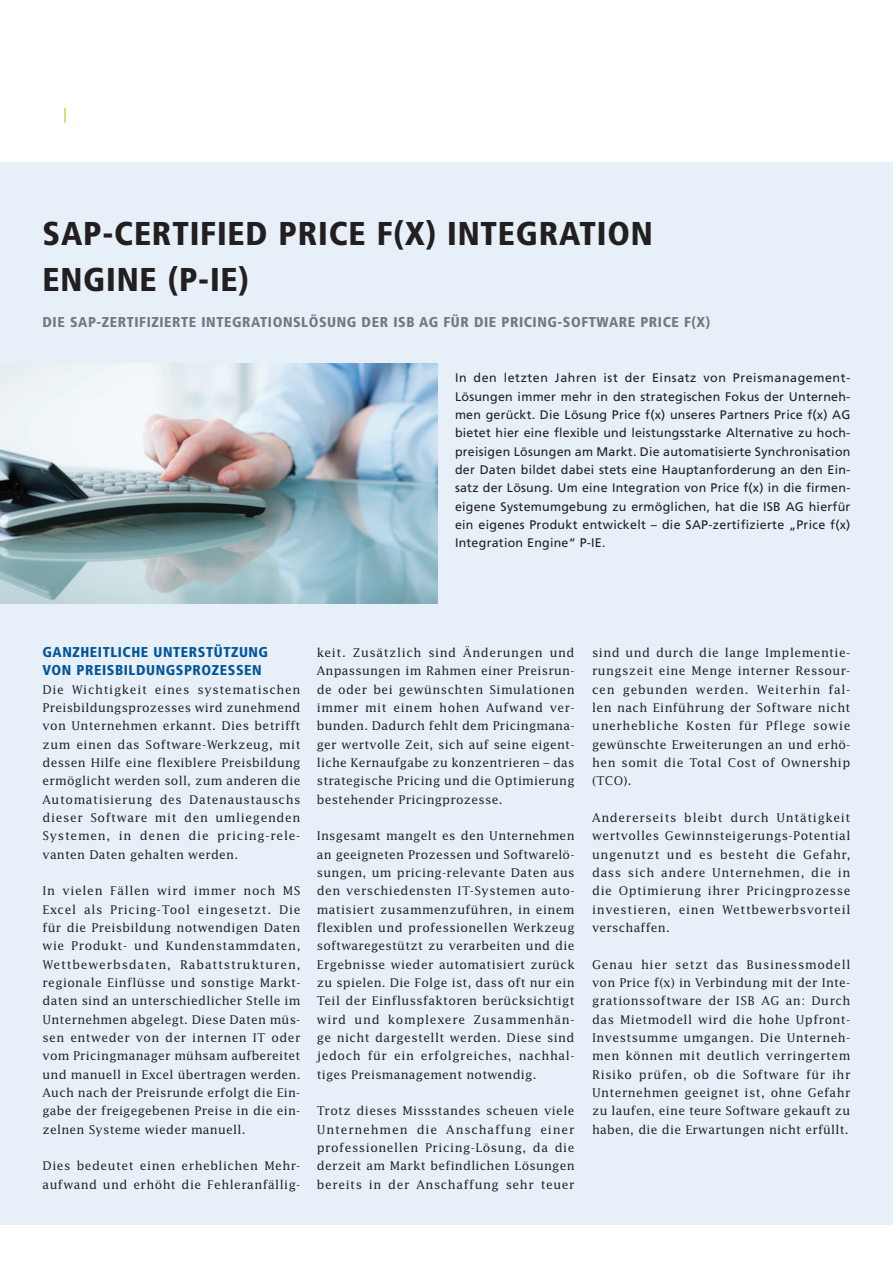
<style>
.page{position:relative;width:893px;height:1263px;background:#fff}
.page>*{position:absolute;margin:0;border:0;box-sizing:border-box;transform-origin:0 0}
.t1{font:900 condensed 33px/45.8px "Frutiger";letter-spacing:.025em;color:#231f20}
.t2{font:900 condensed 14.25px "Frutiger";letter-spacing:.04em;color:#76787b}
.t3{font:900 condensed 14.25px/18.3px "Frutiger";letter-spacing:.04em;color:#01559a}
.t4{font:12.45px/18.3px "Frutiger";letter-spacing:.025em;color:#231f20;text-align:justify}
.t5{font:12px/18.3px "Lucida";letter-spacing:.02em;color:#231f20;text-align:justify}
</style>
<div class="page">
<div style="left:0;top:162px;width:893px;height:1063px;background:#e7f0f9"></div>
<img style="left:0;top:364px;width:438px;height:240px">
<h1 class="t1" style="left:43px;top:213px;width:612px">SAP-CERTIFIED PRICE F(X) INTEGRATION<br>ENGINE (P-IE)</h1>
<p class="t2" style="left:43px;top:317px;width:669px">DIE SAP-ZERTIFIZIERTE INTEGRATIONSLÖSUNG DER ISB AG FÜR DIE PRICING-SOFTWARE PRICE F(X)</p>
<p class="t4" style="left:455px;top:370px;width:397px">In den letzten Jahren ist der Einsatz von Preismanagement-Lösungen immer mehr in den strategischen Fokus der Unterneh&shy;men gerückt. Die Lösung Price f(x) unseres Partners Price f(x) AG bietet hier eine flexible und leistungsstarke Alternative zu hoch&shy;preisigen Lösungen am Markt. Die automatisierte Synchronisation der Daten bildet dabei stets eine Hauptanforderung an den Ein&shy;satz der Lösung. Um eine Integration von Price f(x) in die firmen&shy;eigene Systemumgebung zu ermöglichen, hat die ISB AG hierfür ein eigenes Produkt entwickelt – die SAP-zertifizierte „Price f(x)<br>Integration Engine“ P-IE.</p>
<p class="t3" style="left:43px;top:644px;width:227px">GANZHEITLICHE UNTERSTÜTZUNG<br>VON PREISBILDUNGSPROZESSEN</p>
<p class="t5" style="left:43px;top:681px;width:259px">Die Wichtigkeit eines systematischen Preisbildungsprozesses wird zunehmend von Unternehmen erkannt. Dies betrifft zum einen das Software-Werkzeug, mit dessen Hilfe eine flexiblere Preisbildung ermöglicht werden soll, zum anderen die Automatisierung des Datenaustauschs dieser Software mit den umliegenden Systemen, in denen die pricing-rele&shy;vanten Daten gehalten werden.</p>
<p class="t5" style="left:43px;top:883px;width:259px">In vielen Fällen wird immer noch MS Excel als Pricing-Tool eingesetzt. Die für die Preisbildung notwendigen Daten wie Produkt- und Kundenstammdaten, Wettbewerbsdaten, Rabattstrukturen, regionale Einflüsse und sonstige Markt&shy;daten sind an unterschiedlicher Stelle im Unternehmen abgelegt. Diese Daten müs&shy;sen entweder von der internen IT oder vom Pricingmanager mühsam aufbereitet und manuell in Excel übertragen werden.<br>Auch nach der Preisrunde erfolgt die Ein&shy;gabe der freigegebenen Preise in die ein&shy;zelnen Systeme wieder manuell.</p>
<p class="t5" style="left:43px;top:1158px;width:259px">Dies bedeutet einen erheblichen Mehr&shy;aufwand und erhöht die Fehleranfällig-</p>
<p class="t5" style="left:317px;top:644px;width:259px">keit. Zusätzlich sind Änderungen und Anpassungen im Rahmen einer Preisrun&shy;de oder bei gewünschten Simulationen immer mit einem hohen Aufwand ver&shy;bunden. Dadurch fehlt dem Pricingmana&shy;ger wertvolle Zeit, sich auf seine eigent&shy;liche Kernaufgabe zu konzentrieren – das strategische Pricing und die Optimierung bestehender Pricingprozesse.</p>
<p class="t5" style="left:317px;top:828px;width:259px">Insgesamt mangelt es den Unternehmen an geeigneten Prozessen und Softwarelö&shy;sungen, um pricing-relevante Daten aus den verschiedensten IT-Systemen auto&shy;matisiert zusammenzuführen, in einem flexiblen und professionellen Werkzeug softwaregestützt zu verarbeiten und die Ergebnisse wieder automatisiert zurück zu spielen. Die Folge ist, dass oft nur ein Teil der Einflussfaktoren berücksichtigt wird und komplexere Zusammenhän&shy;ge nicht dargestellt werden. Diese sind jedoch für ein erfolgreiches, nachhal&shy;tiges Preismanagement notwendig.</p>
<p class="t5" style="left:317px;top:1103px;width:259px">Trotz dieses Missstandes scheuen viele Unternehmen die Anschaffung einer professionellen Pricing-Lösung, da die derzeit am Markt befindlichen Lösungen bereits in der Anschaffung sehr teuer</p>
<p class="t5" style="left:592px;top:644px;width:260px">sind und durch die lange Implementie&shy;rungszeit eine Menge interner Ressour&shy;cen gebunden werden. Weiterhin fal&shy;len nach Einführung der Software nicht unerhebliche Kosten für Pflege sowie gewünschte Erweiterungen an und erhö&shy;hen somit die Total Cost of Ownership (TCO).</p>
<p class="t5" style="left:592px;top:809px;width:260px">Andererseits bleibt durch Untätigkeit wertvolles Gewinnsteigerungs-Potential ungenutzt und es besteht die Gefahr, dass sich andere Unternehmen, die in die Optimierung ihrer Pricingprozesse investieren, einen Wettbewerbsvorteil verschaffen.</p>
<p class="t5" style="left:592px;top:956px;width:260px">Genau hier setzt das Businessmodell von Price f(x) in Verbindung mit der Inte&shy;grationssoftware der ISB AG an: Durch das Mietmodell wird die hohe Upfront-Investsumme umgangen. Die Unterneh&shy;men können mit deutlich verringertem Risiko prüfen, ob die Software für ihr Unternehmen geeignet ist, ohne Gefahr zu laufen, eine teure Software gekauft zu haben, die die Erwartungen nicht erfüllt.</p>
</div>
